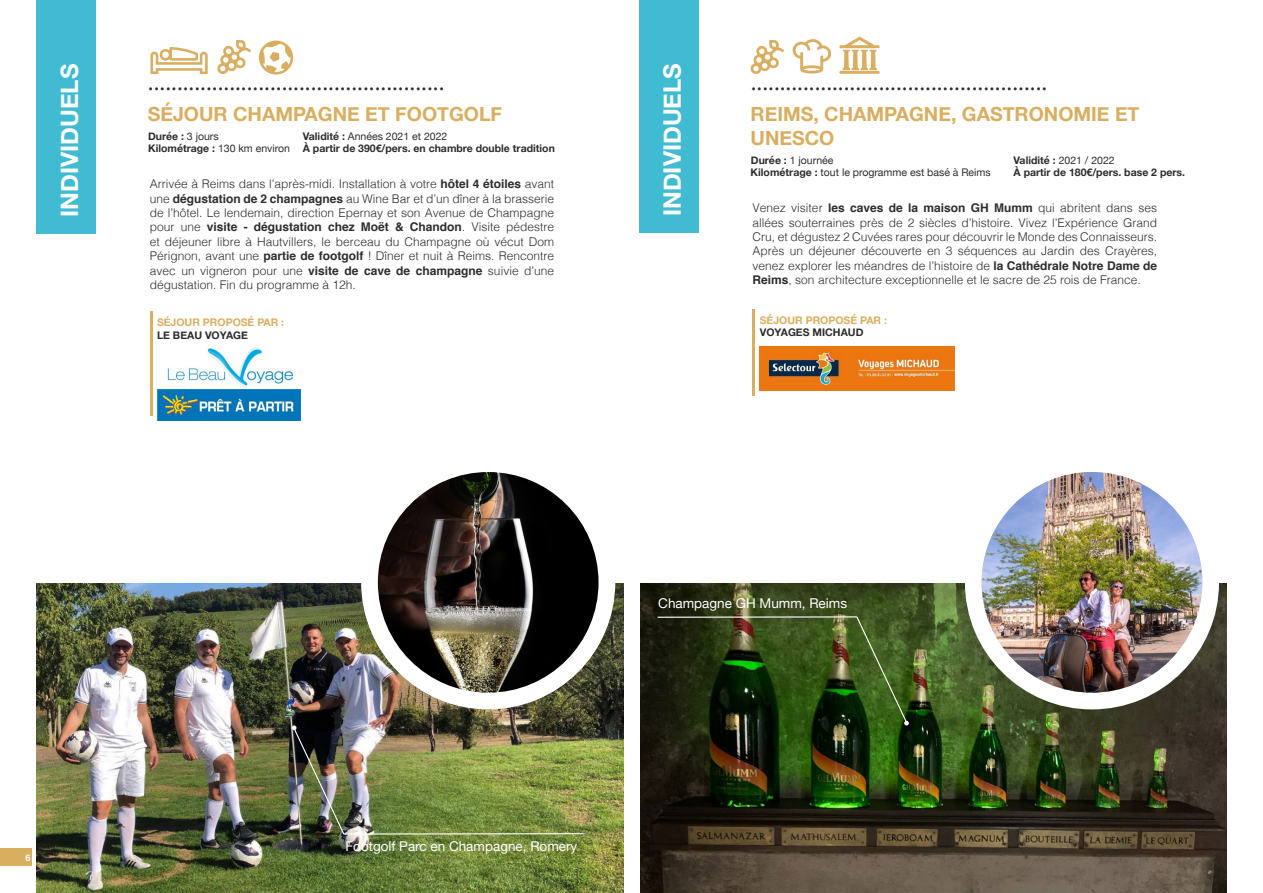
<style>
.page{position:relative;width:1263px;height:893px;background:#fff}
.page>*{position:absolute;margin:0;border:0;box-sizing:border-box;transform-origin:0 0}
.t1{font:25.5px "Minion Pro";color:#2e2d2e}
.t2{font:700 24px "Helvetica Neue";color:#fff}
.t3{font:700 19.5px/24px "Helvetica Neue";color:#d9ae60}
.t4{font:13.5px "Helvetica Neue";color:#fff}
.t5{font:300 12px/14.4px "Helvetica";color:#2e2d2e;text-align:justify}
.t6{font:700 10.5px "Helvetica Neue";color:#2e2d2e}
.t7{font:10.5px "Helvetica Neue";color:#2e2d2e}
.t8{font:700 10.5px "Helvetica Neue";color:#d9ae60}
.t9{font:700 9px "Helvetica Neue";color:#fff}
.s1{font-weight:400}
.s2{font-weight:700}
</style>
<div class="page">
<div style="left:37px;top:0;width:59px;height:233px;background:#40bbd2"></div>
<div style="left:639px;top:0;width:60px;height:233px;background:#40bbd2"></div>
<img style="left:37px;top:583px;width:586px;height:310px">
<img style="left:640px;top:583px;width:587px;height:310px">
<div style="left:361px;top:455px;width:254px;height:254px;background:#fff;border-radius:50%"></div>
<img style="left:378px;top:472px;width:220px;height:221px;border-radius:110px">
<div style="left:965px;top:455px;width:254px;height:254px;background:#fff;border-radius:50%"></div>
<img style="left:981px;top:472px;width:221px;height:221px;border-radius:110px">
<svg style="left:217px;top:40px;width:34px;height:34px"></svg>
<svg style="left:750px;top:40px;width:34px;height:34px"></svg>
<svg style="left:792px;top:39px;width:39px;height:35px"></svg>
<svg style="left:150px;top:47px;width:58px;height:27px"></svg>
<svg style="left:259px;top:41px;width:34px;height:34px"></svg>
<hr style="left:658px;top:616px;width:199px;height:2px;background:#fff">
<svg style="left:855px;top:615px;width:54px;height:110px"></svg>
<hr style="left:344px;top:833px;width:240px;height:2px;background:#fff">
<img style="left:292px;top:725px;width:53px;height:110px">
<hr style="left:150px;top:311px;width:3px;height:105px;background:#d9ae60">
<hr style="left:753px;top:309px;width:2px;height:87px;background:#d9ae60">
<hr style="left:839px;top:71px;width:41px;height:3px;background:#d9ae60">
<svg style="left:839px;top:37px;width:41px;height:33px"></svg>
<img style="left:167px;top:347px;width:127px;height:39px">
<img style="left:760px;top:347px;width:195px;height:44px">
<img style="left:157px;top:390px;width:143px;height:30px">
<div style="left:0;top:848px;width:32px;height:17px;background:#d8ae5f"></div>
<h2 class="t2" style="left:51px;top:217px;width:154px;rotate:-90deg">INDIVIDUELS</h2>
<h2 class="t2" style="left:653px;top:216px;width:154px;rotate:-90deg">INDIVIDUELS</h2>
<h1 class="t1" style="left:148px;top:64px;width:298px">...................................................</h1>
<h1 class="t1" style="left:751px;top:64px;width:298px">...................................................</h1>
<h3 class="t3" style="left:148px;top:103px;width:356px">SÉJOUR CHAMPAGNE ET FOOTGOLF</h3>
<h3 class="t3" style="left:751px;top:103px;width:390px">REIMS, CHAMPAGNE, GASTRONOMIE ET<br>UNESCO</h3>
<p class="t6" style="left:148px;top:128px;width:72px">Durée : <span class="s1">3 jours</span></p>
<p class="t7" style="left:303px;top:128px;width:146px"><span class="s2">Validité :</span> Années 2021 et 2022</p>
<p class="t6" style="left:303px;top:140px;width:253px">À partir de 390€/pers. en chambre double tradition</p>
<p class="t6" style="left:148px;top:140px;width:143px">Kilométrage : <span class="s1">130 km environ</span></p>
<p class="t7" style="left:751px;top:152px;width:84px"><span class="s2">Durée :</span> 1 journée</p>
<p class="t6" style="left:1013px;top:152px;width:103px">Validité : <span class="s1">2021 / 2022</span></p>
<p class="t6" style="left:1013px;top:164px;width:173px">À partir de 180€/pers. base 2 pers.</p>
<p class="t7" style="left:751px;top:165px;width:242px"><span class="s2">Kilométrage :</span> tout le programme est basé à Reims</p>
<p class="t5" style="left:150px;top:176px;width:406px">Arrivée à Reims dans l’après-midi. Installation à votre <span class="s2">hôtel 4 étoiles</span> avant une <span class="s2">dégustation de 2 champagnes</span> au Wine Bar et d’un dîner à la brasserie de l’hôtel. Le lendemain, direction Epernay et son Avenue de Champagne pour une <span class="s2">visite - dégustation chez Moët &amp; Chandon</span>. Visite pédestre et déjeuner libre à Hautvillers, le berceau du Champagne où vécut Dom Pérignon, avant une <span class="s2">partie de footgolf</span> ! Dîner et nuit à Reims. Rencontre avec un vigneron pour une <span class="s2">visite de cave de champagne</span> suivie d’une dégustation. Fin du programme à 12h.</p>
<p class="t5" style="left:753px;top:200px;width:406px">Venez visiter <span class="s2">les caves de la maison GH Mumm</span> qui abritent dans ses allées souterraines près de 2 siècles d’histoire. Vivez l’Expérience Grand Cru, et dégustez 2 Cuvées rares pour découvrir le Monde des Connaisseurs.<br>Après un déjeuner découverte en 3 séquences au Jardin des Crayères, venez explorer les méandres de l’histoire de <span class="s2">la Cathédrale Notre Dame de Reims</span>, son architecture exceptionnelle et le sacre de 25 rois de France.</p>
<p class="t8" style="left:157px;top:314px;width:129px">SÉJOUR PROPOSÉ PAR :</p>
<p class="t6" style="left:157px;top:327px;width:93px">LE BEAU VOYAGE</p>
<p class="t8" style="left:760px;top:312px;width:129px">SÉJOUR PROPOSÉ PAR :</p>
<p class="t6" style="left:760px;top:324px;width:105px">VOYAGES MICHAUD</p>
<p class="t9" style="left:25px;top:851px;width:7px">6</p>
<p class="t4" style="left:658px;top:593px;width:190px">Champagne GH Mumm, Reims</p>
<p class="t4" style="left:345px;top:837px;width:233px">Footgolf Parc en Champagne, Romery</p>
</div>
